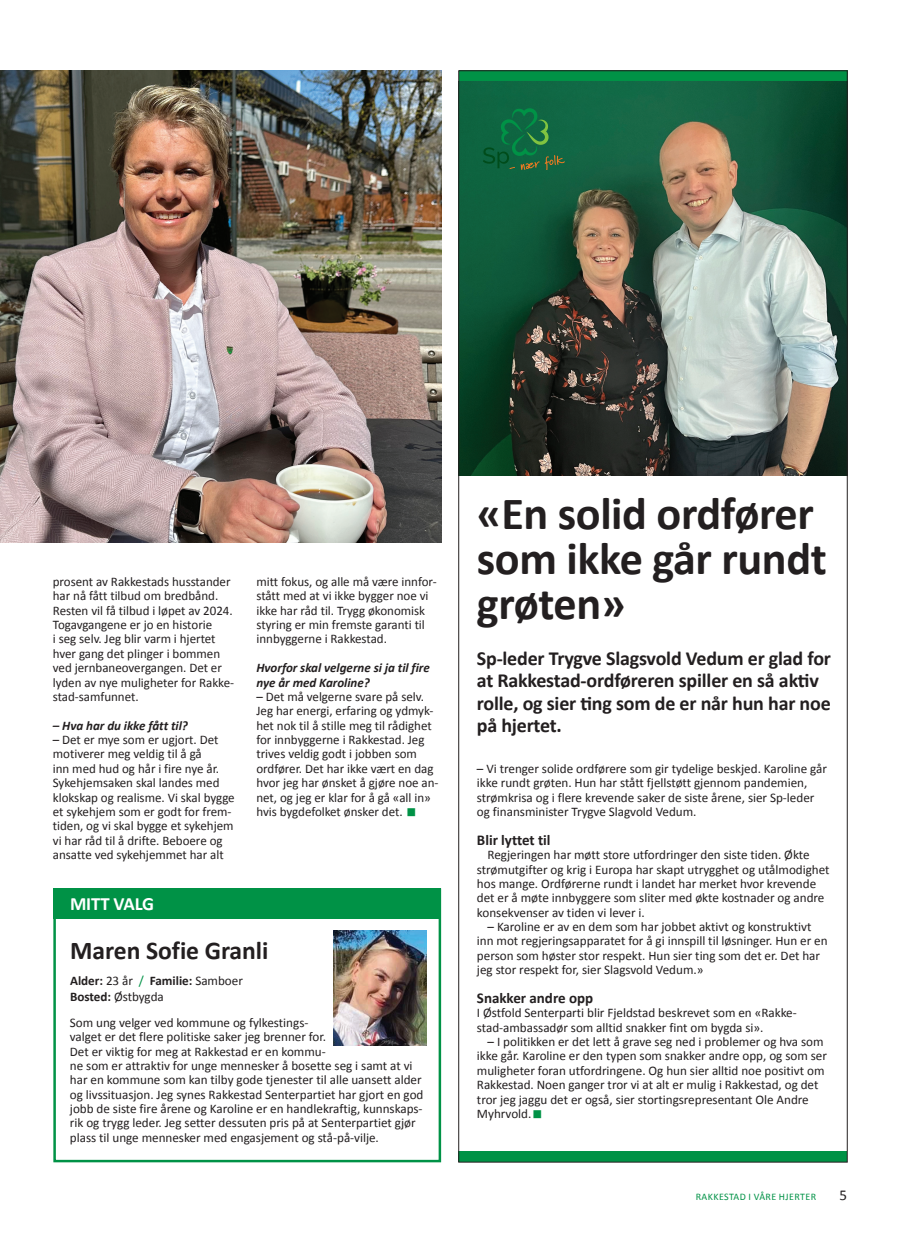
<style>
.page{position:relative;width:900px;height:1240px;background:#fff}
.page>*{position:absolute;margin:0;border:0;box-sizing:border-box;transform-origin:0 0}
.t1{font:700 46.25px/45px "Calibri";letter-spacing:-.01em;color:#231f20}
.t2{font:33.75px "Calibri";color:#009246}
.t3{font:700 25.62px "Calibri";color:#231f20}
.t4{font:700 20px/22.5px "Calibri";letter-spacing:-.01em;color:#231f20}
.t5{font:700 18.75px "Calibri";letter-spacing:-.01em;color:#fff}
.t6{font:700 15px "Calibri";color:#231f20}
.t7{font:15px "Calibri";color:#231f20}
.t8{font:13.12px/14.4px "Calibri";color:#231f20}
.t9{font:italic 700 13.12px/14.4px "Calibri";color:#231f20}
.t10{font:700 13.12px/16.2px "Calibri";color:#231f20}
.t11{font:10px "Calibri";letter-spacing:.04em;color:#009246}
.s1{font-weight:400}
.s2{font-weight:400;color:#009246}
</style>
<div class="page">
<div style="left:458px;top:1151px;width:388px;height:11px;background:#009246"></div>
<div style="left:458px;top:71px;width:389px;height:10px;background:#009246"></div>
<img style="left:0;top:71px;width:441px;height:472px">
<img style="left:460px;top:81px;width:385px;height:394px">
<svg style="left:482px;top:108px;width:82px;height:62px;background:#156b40"></svg>
<div style="left:53px;top:888px;width:388px;height:274px;border:2px solid #009246"></div>
<div style="left:53px;top:888px;width:388px;height:31px;background:#009246"></div>
<img style="left:333px;top:930px;width:94px;height:115px">
<p class="t8" style="left:53px;top:574px;width:183px">prosent av Rakkestads husstander har nå fått tilbud om bredbånd.<br>Resten vil få tilbud i løpet av 2024.<br>Togavgangene er jo en historie<br>i seg selv. Jeg blir varm i hjertet hver gang det plinger i bommen ved jernbaneovergangen. Det er lyden av nye muligheter for Rakke&shy;stad-samfunnet.</p>
<p class="t9" style="left:53px;top:718px;width:136px">– Hva har du ikke fått til?</p>
<p class="t8" style="left:53px;top:732px;width:183px">– Det er mye som er ugjort. Det motiverer meg veldig til å gå<br>inn med hud og hår i fire nye år.<br>Sykehjemsaken skal landes med klokskap og realisme. Vi skal bygge et sykehjem som er godt for frem&shy;tiden, og vi skal bygge et sykehjem vi har råd til å drifte. Beboere og ansatte ved sykehjemmet har alt</p>
<h3 class="t5" style="left:70px;top:892px;width:85px">MITT VALG</h3>
<p class="t8" style="left:256px;top:574px;width:182px">mitt fokus, og alle må være innfor&shy;stått med at vi ikke bygger noe vi ikke har råd til. Trygg økonomisk styring er min fremste garanti til innbyggerne i Rakkestad.</p>
<p class="t9" style="left:256px;top:660px;width:175px">Hvorfor skal velgerne si ja til fire nye år med Karoline?</p>
<p class="t8" style="left:256px;top:689px;width:184px">– Det må velgerne svare på selv.<br>Jeg har energi, erfaring og ydmyk&shy;het nok til å stille meg til rådighet for innbyggerne i Rakkestad. Jeg trives veldig godt i jobben som ordfører. Det har ikke vært en dag hvor jeg har ønsket å gjøre noe an&shy;net, og jeg er klar for å gå «all in» hvis bygdefolket ønsker det.</p>
<h2 class="t2" style="left:405px;top:791px;width:13px">▪</h2>
<h3 class="t3" style="left:70px;top:934px;width:200px">Maren Sofie Granli</h3>
<p class="t10" style="left:70px;top:972px;width:174px">Alder: <span class="s1">23 år</span> <span class="s2">/</span> Familie: <span class="s1">Samboer<br></span>Bosted: <span class="s1">Østbygda</span></p>
<p class="t8" style="left:70px;top:1015px;width:355px">Som ung velger ved kommune og fylkestings-<br>valget er det flere politiske saker jeg brenner for.<br>Det er viktig for meg at Rakkestad er en kommu-<br>ne som er attraktiv for unge mennesker å bosette seg i samt at vi har en kommune som kan tilby gode tjenester til alle uansett alder og livssituasjon. Jeg synes Rakkestad Senterpartiet har gjort en god jobb de siste fire årene og Karoline er en handlekraftig, kunnskaps&shy;rik og trygg leder. Jeg setter dessuten pris på at Senterpartiet gjør plass til unge mennesker med engasjement og stå-på-vilje.</p>
<h1 class="t1" style="left:477px;top:491px;width:351px">«En solid ordfører som ikke går rundt grøten»</h1>
<h3 class="t4" style="left:477px;top:646px;width:355px">Sp-leder Trygve Slagsvold Vedum er glad for at Rakkestad-ordføreren spiller en så aktiv rolle, og sier ting som de er når hun har noe på hjertet.</h3>
<p class="t8" style="left:477px;top:761px;width:351px">– Vi trenger solide ordførere som gir tydelige beskjed. Karoline går ikke rundt grøten. Hun har stått fjellstøtt gjennom pandemien, strømkrisa og i flere krevende saker de siste årene, sier Sp-leder og finansminister Trygve Slagvold Vedum.</p>
<p class="t6" style="left:477px;top:830px;width:75px">Blir lyttet til</p>
<p class="t8" style="left:477px;top:847px;width:354px;text-indent:11px">Regjeringen har møtt store utfordringer den siste tiden. Økte strømutgifter og krig i Europa har skapt utrygghet og utålmodighet hos mange. Ordførerne rundt i landet har merket hvor krevende det er å møte innbyggere som sliter med økte kostnader og andre konsekvenser av tiden vi lever i.</p>
<p class="t8" style="left:477px;top:919px;width:352px;text-indent:11px">– Karoline er av en dem som har jobbet aktivt og konstruktivt inn mot regjeringsapparatet for å gi innspill til løsninger. Hun er en person som høster stor respekt. Hun sier ting som det er. Det har jeg stor respekt for, sier Slagsvold Vedum.»</p>
<p class="t6" style="left:477px;top:988px;width:118px">Snakker andre opp</p>
<p class="t8" style="left:477px;top:1005px;width:321px">I Østfold Senterparti blir Fjeldstad beskrevet som en «Rakke&shy;stad-ambassadør som alltid snakker fint om bygda si».</p>
<p class="t8" style="left:477px;top:1034px;width:351px;text-indent:11px">– I politikken er det lett å grave seg ned i problemer og hva som ikke går. Karoline er den typen som snakker andre opp, og som ser muligheter foran utfordringene. Og hun sier alltid noe positivt om Rakkestad. Noen ganger tror vi at alt er mulig i Rakkestad, og det tror jeg jaggu det er også, sier stortingsrepresentant Ole Andre Myhrvold.</p>
<h2 class="t2" style="left:531px;top:1093px;width:13px">▪</h2>
<p class="t11" style="left:695px;top:1190px;width:122px">RAKKESTAD I VÅRE HJERTER</p>
<p class="t7" style="left:839px;top:1185px;width:9px">5</p>
</div>
